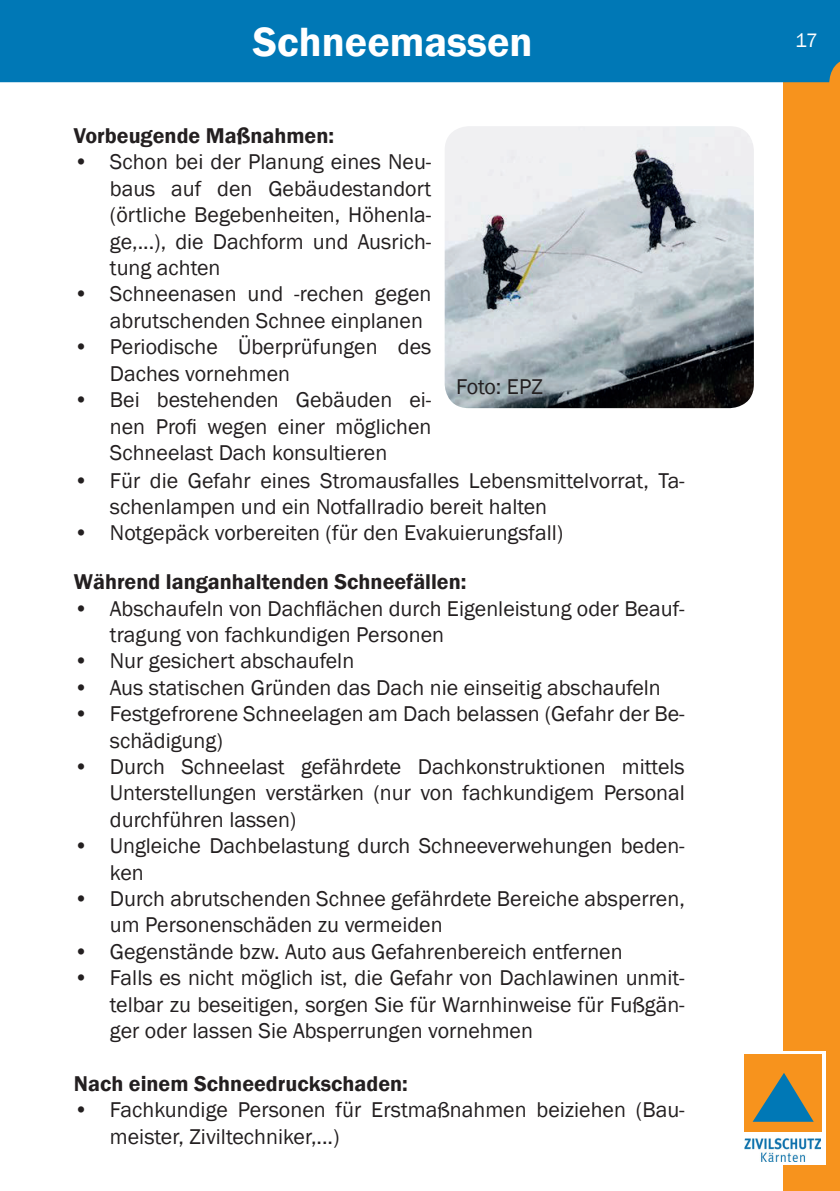
<style>
.page{position:relative;width:840px;height:1191px;background:#fff}
.page>*{position:absolute;margin:0;border:0;box-sizing:border-box;transform-origin:0 0}
.t1{font:42px "Franklin Gothic Demi";color:#fff}
.t2{font:22px/26.4px "Franklin Gothic";color:#231f20}
.t3{font:600 22px "Franklin Gothic";color:#231f20}
.t4{font:20px "Franklin Gothic";color:#fff}
</style>
<div class="page">
<div style="left:782px;top:0;width:57px;height:1191px;background:#f7931d"></div>
<div style="left:0;top:0;width:839px;height:82px;background:#0078b6"></div>
<div style="left:740px;top:1051px;width:85px;height:113px;background:#fff"></div>
<div style="left:744px;top:1054px;width:77px;height:78px;background:#f7931d"></div>
<svg style="left:753px;top:1073px;width:60px;height:48px"></svg>
<img style="left:744px;top:1137px;width:75px;height:24px">
<img style="left:444px;top:126px;width:309px;height:282px">
<h1 class="t1" style="left:252px;top:16px;width:281px">Schneemassen</h1>
<p class="t4" style="left:794px;top:28px;width:24px">17</p>
<p class="t3" style="left:74px;top:122px;width:262px">Vorbeugende Maßnahmen:</p>
<p class="t2" style="left:110px;top:149px;width:323px;text-align:justify;text-indent:-36px">• Schon bei der Planung eines Neu&shy;baus auf den Gebäudestandort (örtliche Begebenheiten, Höhenla&shy;ge,...), die Dachform und Ausrich&shy;tung achten</p>
<p class="t2" style="left:74px;top:281px;width:359px">• Schneenasen und -rechen gegen</p>
<p class="t2" style="left:110px;top:308px;width:314px">abrutschenden Schnee einplanen</p>
<p class="t2" style="left:74px;top:334px;width:16px">•</p>
<p class="t2" style="left:110px;top:334px;width:323px">Periodische Überprüfungen des<br>Daches vornehmen<br>Bei bestehenden Gebäuden ei&shy;nen Profi wegen einer möglichen<br>Schneelast Dach konsultieren</p>
<p class="t2" style="left:110px;top:467px;width:576px;text-indent:-36px">• Für die Gefahr eines Stromausfalles Lebensmittelvorrat, Ta&shy;schenlampen und ein Notfallradio bereit halten</p>
<p class="t2" style="left:74px;top:520px;width:490px">• Notgepäck vorbereiten (für den Evakuierungsfall)</p>
<p class="t2" style="left:456px;top:374px;width:88px">Foto: EPZ</p>
<p class="t2" style="left:74px;top:387px;width:16px">•</p>
<p class="t3" style="left:74px;top:568px;width:394px">Während langanhaltenden Schneefällen:</p>
<p class="t2" style="left:110px;top:595px;width:576px;text-indent:-36px">• Abschaufeln von Dachflächen durch Eigenleistung oder Beauf&shy;tragung von fachkundigen Personen</p>
<p class="t2" style="left:74px;top:648px;width:282px">• Nur gesichert abschaufeln</p>
<p class="t2" style="left:74px;top:674px;width:588px">• Aus statischen Gründen das Dach nie einseitig abschaufeln</p>
<p class="t2" style="left:110px;top:701px;width:576px;text-indent:-36px">• Festgefrorene Schneelagen am Dach belassen (Gefahr der Be&shy;schädigung)</p>
<p class="t2" style="left:110px;top:754px;width:576px;text-align:justify;text-indent:-36px">• Durch Schneelast gefährdete Dachkonstruktionen mittels Unterstellungen verstärken (nur von fachkundigem Personal durchführen lassen)</p>
<p class="t2" style="left:110px;top:833px;width:576px;text-indent:-36px">• Ungleiche Dachbelastung durch Schneeverwehungen beden&shy;ken</p>
<p class="t2" style="left:110px;top:886px;width:576px;text-indent:-36px">• Durch abrutschenden Schnee gefährdete Bereiche absperren, um Personenschäden zu vermeiden</p>
<p class="t2" style="left:74px;top:938px;width:550px">• Gegenstände bzw. Auto aus Gefahrenbereich entfernen</p>
<p class="t2" style="left:110px;top:965px;width:576px;text-align:justify;text-indent:-36px">• Falls es nicht möglich ist, die Gefahr von Dachlawinen unmit&shy;telbar zu beseitigen, sorgen Sie für Warnhinweise für Fußgän&shy;ger oder lassen Sie Absperrungen vornehmen</p>
<p class="t3" style="left:74px;top:1070px;width:335px">Nach einem Schneedruckschaden:</p>
<p class="t2" style="left:110px;top:1097px;width:576px;text-indent:-36px">• Fachkundige Personen für Erstmaßnahmen beiziehen (Bau&shy;meister, Ziviltechniker,...)</p>
</div>
